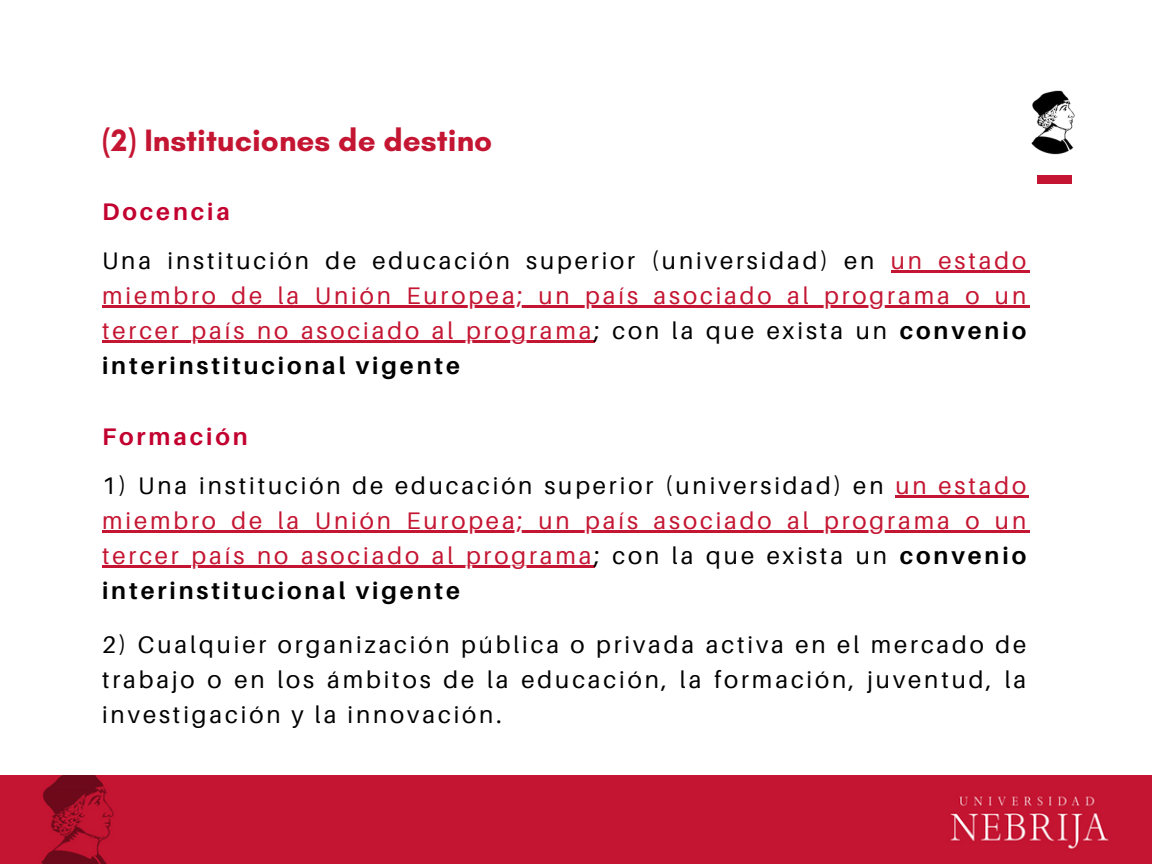
<style>
.page{position:relative;width:1152px;height:864px;background:#fff}
.page>*{position:absolute;margin:0;border:0;box-sizing:border-box;transform-origin:0 0}
.t1{font:700 31.5px "Glacial Indifference";color:#c41532}
.t2{font:24px/35.2px "Aileron";letter-spacing:.12em;color:#c41532;text-align:justify}
.t3{font:24px/35.2px "Aileron";letter-spacing:.12em;color:#000;text-align:justify}
.t4{font:700 24px "Aileron";letter-spacing:.12em;color:#c2002f}
.s1{color:#000}
.s2{font-weight:700;color:#000}
</style>
<div class="page">
<div style="left:1037px;top:175px;width:35px;height:8px;background:#c41532"></div>
<img style="left:1031px;top:90px;width:44px;height:65px">
<hr style="left:891px;top:270px;width:138px;height:2px;background:#c41532">
<hr style="left:102px;top:305px;width:927px;height:3px;background:#c41532">
<hr style="left:102px;top:341px;width:493px;height:2px;background:#c41532">
<hr style="left:895px;top:495px;width:134px;height:2px;background:#c41532">
<hr style="left:102px;top:530px;width:927px;height:3px;background:#c41532">
<hr style="left:102px;top:566px;width:493px;height:2px;background:#c41532">
<div style="left:0;top:776px;width:1152px;height:88px;background:#c41532"></div>
<p class="t1" style="left:102px;top:122px;width:392px">(2) Instituciones de destino</p>
<p class="t4" style="left:102px;top:197px;width:129px">Docencia</p>
<p class="t2" style="left:102px;top:242px;width:926px"><span class="s1">Una institución de educación superior (universidad) en</span> un estado miembro de la Unión Europea; un país asociado al programa o un tercer país no asociado al programa<span class="s1">; con la que exista un</span> <span class="s2">convenio interinstitucional vigente</span></p>
<p class="t4" style="left:102px;top:422px;width:147px">Formación</p>
<p class="t2" style="left:102px;top:467px;width:926px"><span class="s1">1) Una institución de educación superior (universidad) en</span> un estado miembro de la Unión Europea; un país asociado al programa o un tercer país no asociado al programa<span class="s1">; con la que exista un</span> <span class="s2">convenio interinstitucional vigente</span></p>
<p class="t3" style="left:102px;top:626px;width:926px">2) Cualquier organización pública o privada activa en el mercado de trabajo o en los ámbitos de la educación, la formación, juventud, la investigación y la innovación.</p>
</div>
